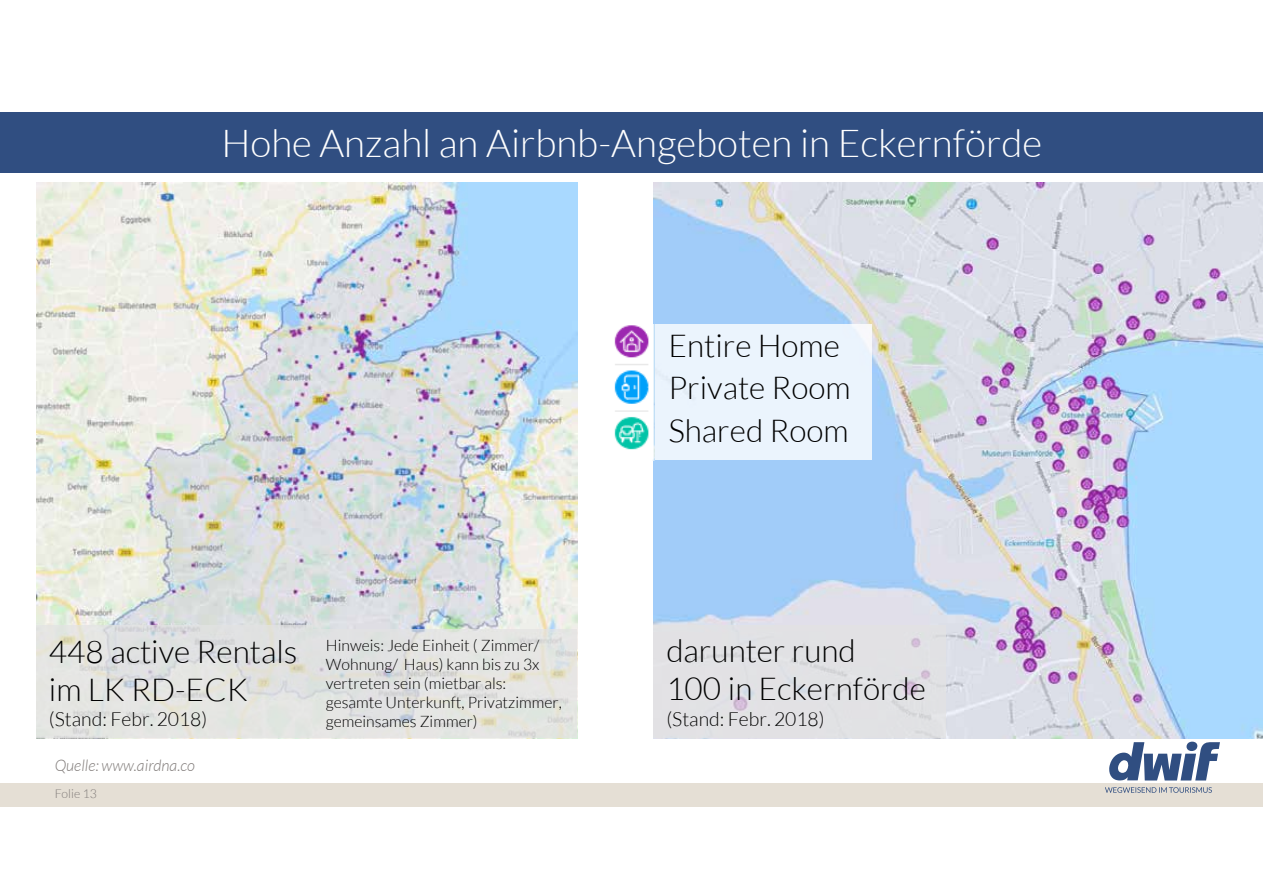
<style>
.page{position:relative;width:1263px;height:893px;background:#fff}
.page>*{position:absolute;margin:0;border:0;box-sizing:border-box;transform-origin:0 0}
.t1{font:300 38.55px "Lato";color:#fff}
.t2{font:300 31.65px/42.5px "Lato";color:#000}
.t3{font:300 19.35px "Lato";color:#000}
.t4{font:300 15.9px "Lato";color:#000}
.t5{font:300 15.75px/18.9px "Lato";color:#000}
.t6{font:italic 300 15.75px "Lato";color:#7f7a78}
.t7{font:300 12.15px "Lato";letter-spacing:.005em;color:#7f7a78}
</style>
<div class="page">
<div style="left:0;top:783px;width:1263px;height:23px;background:#e5dfd5"></div>
<svg style="left:1109px;top:742px;width:111px;height:38px"></svg>
<svg style="left:1105px;top:787px;width:107px;height:6px"></svg>
<div style="left:1186px;top:742px;width:11px;height:9px;background:#304e81;border-radius:50%"></div>
<img style="left:653px;top:182px;width:610px;height:556px">
<div style="left:645px;top:325px;width:226px;height:135px;background:#ebf4fd"></div>
<div style="left:0;top:112px;width:1263px;height:61px;background:#304e81"></div>
<img style="left:36px;top:182px;width:542px;height:556px">
<img style="left:614px;top:325px;width:41px;height:135px">
<div style="left:36px;top:625px;width:277px;height:113px;background:#e3e3e3"></div>
<div style="left:653px;top:625px;width:293px;height:112px;background:#e3e3e3"></div>
<div style="left:313px;top:629px;width:264px;height:109px;background:#e3e3e3"></div>
<h1 class="t1" style="left:221px;top:122px;width:822px">Hohe Anzahl an Airbnb-Angeboten in Eckernförde</h1>
<h2 class="t2" style="left:49px;top:633px;width:250px;line-height:38px">448 active Rentals im LK RD-ECK</h2>
<p class="t3" style="left:49px;top:709px;width:160px">(Stand: Febr. 2018)</p>
<p class="t6" style="left:55px;top:757px;width:142px">Quelle: www.airdna.co</p>
<p class="t7" style="left:55px;top:787px;width:44px">Folie 13</p>
<p class="t5" style="left:326px;top:636px;width:215px">Hinweis: Jede Einheit ( Zimmer/<br>Wohnung/ Haus) kann bis zu 3x</p>
<p class="t4" style="left:326px;top:675px;width:182px">vertreten sein (mietbar als:</p>
<p class="t5" style="left:326px;top:693px;width:237px">gesamte Unterkunft, Privatzimmer, gemeinsames Zimmer)</p>
<h2 class="t2" style="left:668px;top:324px;width:184px">Entire Home<br>Private Room<br>Shared Room</h2>
<h2 class="t2" style="left:666px;top:632px;width:261px;line-height:38px">darunter rund<br>100 in Eckernförde</h2>
<p class="t3" style="left:666px;top:709px;width:160px">(Stand: Febr. 2018)</p>
</div>
